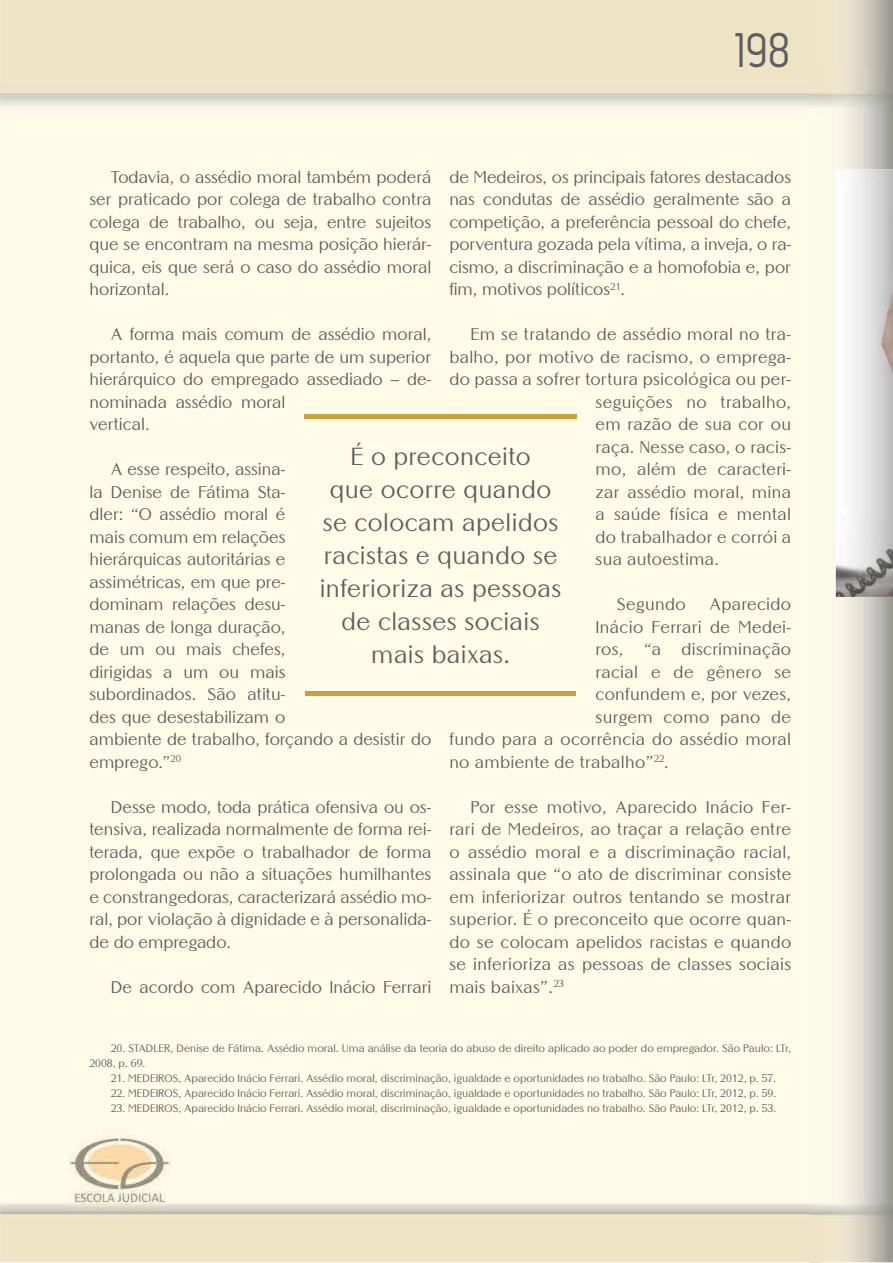
<style>
.page{position:relative;width:893px;height:1263px;background:#fff}
.page>*{position:absolute;margin:0;border:0;box-sizing:border-box;transform-origin:0 0}
.t1{font:49.5px "Zag";color:#5d5e60}
.t2{font:24px/33px "Altrincham";letter-spacing:.02em;color:#5d5e60;text-align:center}
.t3{font:16.5px/22.5px "Altrincham";color:#5d5e60;text-align:justify}
.t4{font:16.5px "Altrincham";letter-spacing:.02em;color:#5d5e60}
.t5{font:10.5px/15px "Altrincham";color:#5d5e60}
</style>
<div class="page">
<img style="left:0;top:0;width:893px;height:1262px">
<hr style="left:304px;top:414px;width:272px;height:4px;background:#ca9f3c">
<hr style="left:305px;top:691px;width:271px;height:4px;background:#ca9f3c">
<img style="left:836px;top:169px;width:57px;height:428px">
<h1 class="t1" style="left:737px;top:35px;width:57px">198</h1>
<p class="t3" style="left:89px;top:166px;width:343px;text-indent:21px">Todavia, o assédio moral também poderá ser praticado por colega de trabalho contra colega de trabalho, ou seja, entre sujeitos que se encontram na mesma posição hierár&shy;quica, eis que será o caso do assédio moral horizontal.</p>
<p class="t3" style="left:89px;top:324px;width:343px;text-align:left;text-indent:21px">A forma mais comum de assédio moral, portanto, é aquela que parte de um superior hierárquico do empregado assediado – de&shy;nominada assédio moral<br>vertical.</p>
<p class="t3" style="left:89px;top:459px;width:343px;text-align:left;text-indent:21px">A esse respeito, assina-<br>la Denise de Fátima Sta-<br>dler: “O assédio moral é<br>mais comum em relações<br>hierárquicas autoritárias e<br>assimétricas, em que pre-<br>dominam relações desu-<br>manas de longa duração,<br>de um ou mais chefes,<br>dirigidas a um ou mais<br>subordinados. São atitu-<br>des que desestabilizam o<br>ambiente de trabalho, forçando a desistir do emprego.”<sup>20</sup></p>
<p class="t3" style="left:89px;top:796px;width:343px;text-indent:21px">Desse modo, toda prática ofensiva ou os&shy;tensiva, realizada normalmente de forma rei&shy;terada, que expõe o trabalhador de forma prolongada ou não a situações humilhantes e constrangedoras, caracterizará assédio mo&shy;ral, por violação à dignidade e à personalida&shy;de do empregado.</p>
<p class="t3" style="left:111px;top:976px;width:322px">De acordo com Aparecido Inácio Ferrari</p>
<p class="t3" style="left:449px;top:166px;width:343px">de Medeiros, os principais fatores destacados nas condutas de assédio geralmente são a competição, a preferência pessoal do chefe, porventura gozada pela vítima, a inveja, o ra&shy;cismo, a discriminação e a homofobia e, por fim, motivos políticos<sup>21</sup>.</p>
<p class="t4" style="left:471px;top:327px;width:322px">Em se tratando de assédio moral no tra-</p>
<p class="t4" style="left:449px;top:350px;width:343px">balho, por motivo de racismo, o emprega-</p>
<p class="t4" style="left:449px;top:373px;width:343px">do passa a sofrer tortura psicológica ou per-</p>
<p class="t4" style="left:595px;top:395px;width:197px">seguições no trabalho,</p>
<p class="t4" style="left:595px;top:418px;width:197px">em razão de sua cor ou</p>
<p class="t4" style="left:595px;top:440px;width:197px">raça. Nesse caso, o racis-</p>
<p class="t4" style="left:595px;top:463px;width:197px">mo, além de caracteri-</p>
<p class="t4" style="left:595px;top:485px;width:197px">zar assédio moral, mina</p>
<p class="t4" style="left:595px;top:508px;width:197px">a saúde física e mental</p>
<p class="t4" style="left:595px;top:530px;width:197px">do trabalhador e corrói a</p>
<p class="t4" style="left:595px;top:553px;width:125px">sua autoestima.</p>
<p class="t4" style="left:617px;top:598px;width:71px">Segundo</p>
<p class="t4" style="left:709px;top:598px;width:83px">Aparecido</p>
<p class="t4" style="left:595px;top:620px;width:197px">Inácio Ferrari de Medei-</p>
<p class="t4" style="left:595px;top:643px;width:197px">ros, “a discriminação</p>
<p class="t4" style="left:595px;top:665px;width:197px">racial e de gênero se</p>
<p class="t4" style="left:595px;top:688px;width:197px">confundem e, por vezes,</p>
<p class="t4" style="left:595px;top:710px;width:197px">surgem como pano de</p>
<p class="t4" style="left:449px;top:733px;width:343px">fundo para a ocorrência do assédio moral</p>
<p class="t4" style="left:449px;top:755px;width:221px">no ambiente de trabalho”<sup>22</sup>.</p>
<p class="t3" style="left:449px;top:796px;width:343px;text-indent:21px">Por esse motivo, Aparecido Inácio Fer&shy;rari de Medeiros, ao traçar a relação entre o assédio moral e a discriminação racial, assinala que “o ato de discriminar consiste em inferiorizar outros tentando se mostrar superior. É o preconceito que ocorre quan&shy;do se colocam apelidos racistas e quando se inferioriza as pessoas de classes sociais mais baixas”.<sup>23</sup></p>
<h2 class="t2" style="left:320px;top:441px;width:243px">É o preconceito<br>que ocorre quando se colocam apelidos racistas e quando se inferioriza as pessoas de classes sociais mais baixas.</h2>
<p class="t5" style="left:89px;top:1041px;width:703px;text-indent:21px">20. STADLER, Denise de Fátima. Assédio moral. Uma análise da teoria do abuso de direito aplicado ao poder do empregador. São Paulo: LTr,<br>2008, p. 69.</p>
<p class="t5" style="left:111px;top:1071px;width:667px">21. MEDEIROS, Aparecido Inácio Ferrari. Assédio moral, discriminação, igualdade e oportunidades no trabalho. São Paulo: LTr, 2012, p. 57.</p>
<p class="t5" style="left:111px;top:1086px;width:667px">22. MEDEIROS, Aparecido Inácio Ferrari. Assédio moral, discriminação, igualdade e oportunidades no trabalho. São Paulo: LTr, 2012, p. 59.</p>
<p class="t5" style="left:111px;top:1101px;width:667px">23. MEDEIROS, Aparecido Inácio Ferrari. Assédio moral, discriminação, igualdade e oportunidades no trabalho. São Paulo: LTr, 2012, p. 53.</p>
</div>
